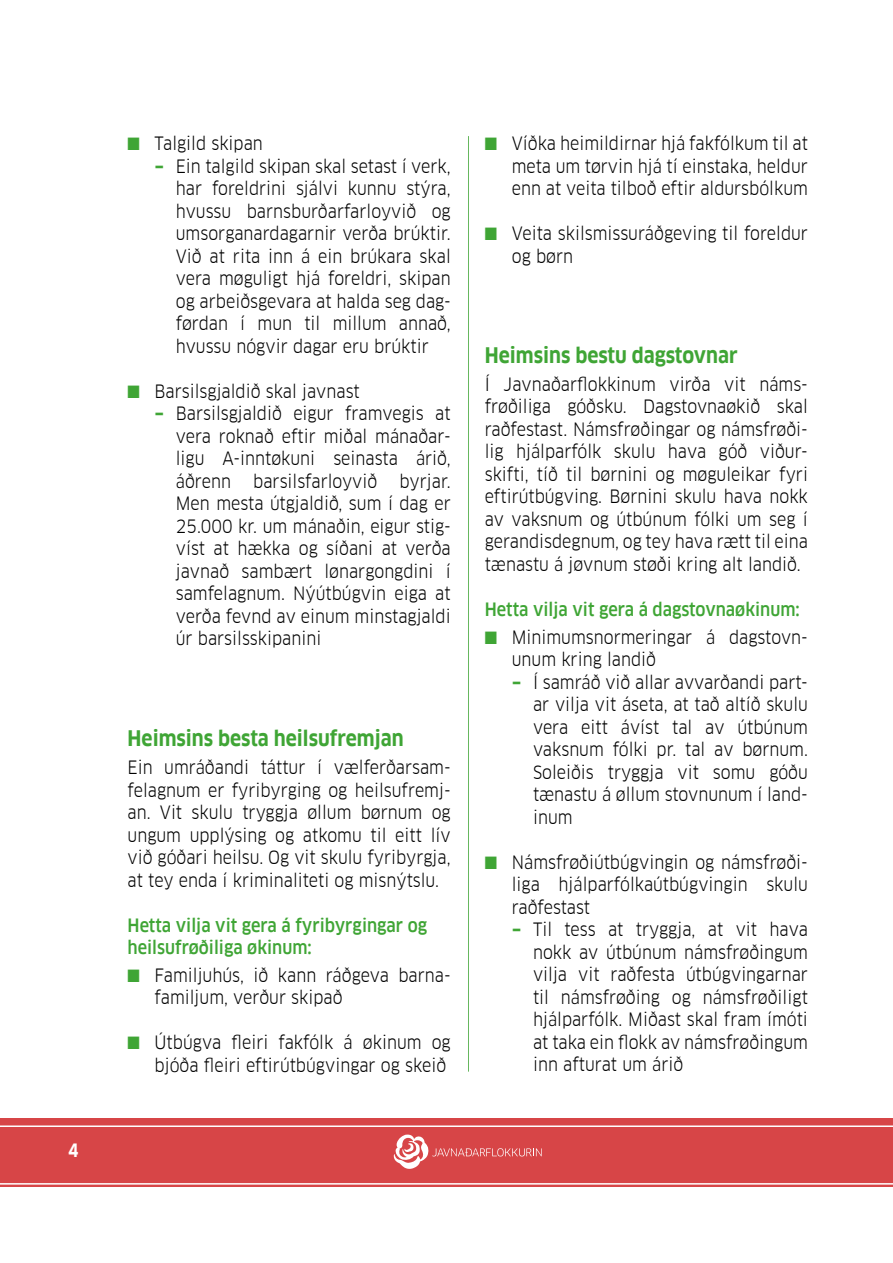
<style>
.page{position:relative;width:893px;height:1263px;background:#fff}
.page>*{position:absolute;margin:0;border:0;box-sizing:border-box;transform-origin:0 0}
.t1{font:700 21px "Clan Offc Pro";color:#3fa535;scale:.9 1}
.t2{font:18px/22.5px "Clan Offc Pro";color:#000;text-align:justify;scale:.9 1}
.t3{font:500 18px/22.5px "Clan Offc Pro";color:#3fa535;scale:.9 1}
.t4{font:700 18px "Clan Offc Pro";color:#fff;scale:.9 1}
.s1{color:#3fa535}
.s2{font-weight:700;color:#3fa535}
</style>
<div class="page">
<hr style="left:468px;top:136px;width:1px;height:935px;background:#3fa535">
<div style="left:0;top:1118px;width:893px;height:68px;background:#d74547"></div>
<hr style="left:0;top:1125px;width:893px;height:2px;background:#fff">
<hr style="left:0;top:1183px;width:893px;height:1px;background:#fff">
<svg style="left:394px;top:1134px;width:148px;height:35px"></svg>
<p class="t4" style="left:68px;top:1140px;width:13px">4</p>
<p class="t2" style="left:128px;top:132px;width:152px"><span class="s1">■</span> Talgild skipan</p>
<p class="t2" style="left:155px;top:155px;width:331px"><span class="s2">−</span> Ein talgild skipan skal setast í verk,</p>
<p class="t2" style="left:176px;top:177px;width:307px">har foreldrini sjálvi kunnu stýra,</p>
<p class="t2" style="left:176px;top:200px;width:307px">hvussu barnsburðarfarloyvið og</p>
<p class="t2" style="left:176px;top:222px;width:307px">umsorganardagarnir verða brúktir.</p>
<p class="t2" style="left:176px;top:245px;width:307px">Við at rita inn á ein brúkara skal</p>
<p class="t2" style="left:176px;top:267px;width:307px">vera møguligt hjá foreldri, skipan</p>
<p class="t2" style="left:176px;top:290px;width:307px">og arbeiðsgevara at halda seg dag-</p>
<p class="t2" style="left:176px;top:312px;width:307px">førdan í mun til millum annað,</p>
<p class="t2" style="left:176px;top:335px;width:283px">hvussu nógvir dagar eru brúktir</p>
<p class="t2" style="left:128px;top:380px;width:259px"><span class="s1">■</span> Barsilsgjaldið skal javnast</p>
<p class="t2" style="left:155px;top:402px;width:331px"><span class="s2">−</span> Barsilsgjaldið eigur framvegis at</p>
<p class="t2" style="left:176px;top:425px;width:307px">vera roknað eftir miðal mánaðar-</p>
<p class="t2" style="left:176px;top:447px;width:307px">ligu A- inntøkuni seinasta árið,</p>
<p class="t2" style="left:176px;top:470px;width:307px">áðrenn barsilsfarloyvið byrjar.</p>
<p class="t2" style="left:176px;top:492px;width:307px">Men mesta útgjaldið, sum í dag er</p>
<p class="t2" style="left:176px;top:515px;width:307px">25.000 kr. um mánaðin, eigur stig-</p>
<p class="t2" style="left:176px;top:537px;width:307px">víst at hækka og síðani at verða</p>
<p class="t2" style="left:176px;top:560px;width:307px">javnað sambært lønargongdini í</p>
<p class="t2" style="left:176px;top:582px;width:307px">samfelagnum. Nýútbúgvin eiga at</p>
<p class="t2" style="left:176px;top:605px;width:307px">verða fevnd av einum minstagjaldi</p>
<p class="t2" style="left:176px;top:627px;width:163px">úr barsilsskipanini</p>
<p class="t1" style="left:128px;top:726px;width:308px">Heimsins besta heilsufremjan</p>
<p class="t2" style="left:128px;top:756px;width:361px">Ein umráðandi táttur í vælferðarsam&shy;felagnum er fyribyrging og heilsufremj&shy;an. Vit skulu tryggja øllum børnum og ungum upplýsing og atkomu til eitt lív við góðari heilsu. Og vit skulu fyribyrgja, at tey enda í kriminaliteti og misnýtslu.</p>
<p class="t3" style="left:128px;top:914px;width:334px">Hetta vilja vit gera á fyribyrgingar og heilsufrøðiliga økinum:</p>
<p class="t2" style="left:155px;top:964px;width:331px;text-indent:-27px"><span class="s1">■</span> Familjuhús, ið kann ráðgeva barna&shy;familjum, verður skipað</p>
<p class="t2" style="left:128px;top:1031px;width:361px;text-align:right"><span class="s1">■</span> Útbúgva fleiri fakfólk á økinum og bjóða fleiri eftirútbúgvingar og skeið</p>
<p class="t2" style="left:512px;top:132px;width:331px;text-indent:-27px"><span class="s1">■</span> Víðka heimildirnar hjá fakfólkum til at meta um tørvin hjá tí einstaka, heldur enn at veita tilboð eftir aldursbólkum</p>
<p class="t2" style="left:512px;top:222px;width:331px;text-indent:-27px"><span class="s1">■</span> Veita skilsmissuráðgeving til foreldur og børn</p>
<p class="t1" style="left:485px;top:343px;width:283px">Heimsins bestu dagstovnar</p>
<p class="t2" style="left:485px;top:373px;width:361px">Í Javnaðarflokkinum virða vit náms&shy;frøðiliga góðsku. Dagstovnaøkið skal raðfestast. Námsfrøðingar og námsfrøði&shy;lig hjálparfólk skulu hava góð viður&shy;skifti, tíð til børnini og møguleikar fyri eftirútbúgving. Børnini skulu hava nokk av vaksnum og útbúnum fólki um seg í gerandisdegnum, og tey hava rætt til eina tænastu á jøvnum støði kring alt landið.</p>
<p class="t3" style="left:485px;top:598px;width:351px">Hetta vilja vit gera á dagstovnaøkinum:</p>
<p class="t2" style="left:485px;top:625px;width:361px"><span class="s1">■</span> Minimumsnormeringar á dagstovn-</p>
<p class="t2" style="left:512px;top:648px;width:162px">unum kring landið</p>
<p class="t2" style="left:512px;top:670px;width:331px"><span class="s2">−</span> Í samráð við allar avvarðandi part-</p>
<p class="t2" style="left:533px;top:693px;width:307px">ar vilja vit áseta, at tað altíð skulu</p>
<p class="t2" style="left:533px;top:715px;width:307px">vera eitt ávíst tal av útbúnum</p>
<p class="t2" style="left:533px;top:738px;width:307px">vaksnum fólki pr. tal av børnum.</p>
<p class="t2" style="left:533px;top:760px;width:307px">Soleiðis tryggja vit somu góðu</p>
<p class="t2" style="left:533px;top:783px;width:307px">tænastu á øllum stovnunum í land-</p>
<p class="t2" style="left:533px;top:805px;width:45px">inum</p>
<p class="t2" style="left:485px;top:850px;width:361px"><span class="s1">■</span> Námsfrøðiútbúgvingin og námsfrøði-</p>
<p class="t2" style="left:512px;top:873px;width:331px">liga hjálparfólkaútbúgvingin skulu</p>
<p class="t2" style="left:512px;top:895px;width:89px">raðfestast</p>
<p class="t2" style="left:512px;top:918px;width:331px"><span class="s2">−</span> Til tess at tryggja, at vit hava</p>
<p class="t2" style="left:533px;top:940px;width:307px">nokk av útbúnum námsfrøðingum</p>
<p class="t2" style="left:533px;top:963px;width:307px">vilja vit raðfesta útbúgvingarnar</p>
<p class="t2" style="left:533px;top:985px;width:307px">til námsfrøðing og námsfrøðiligt</p>
<p class="t2" style="left:533px;top:1008px;width:307px">hjálparfólk. Miðast skal fram ímóti</p>
<p class="t2" style="left:533px;top:1030px;width:307px">at taka ein flokk av námsfrøðingum</p>
<p class="t2" style="left:533px;top:1053px;width:169px">inn afturat um árið</p>
</div>
